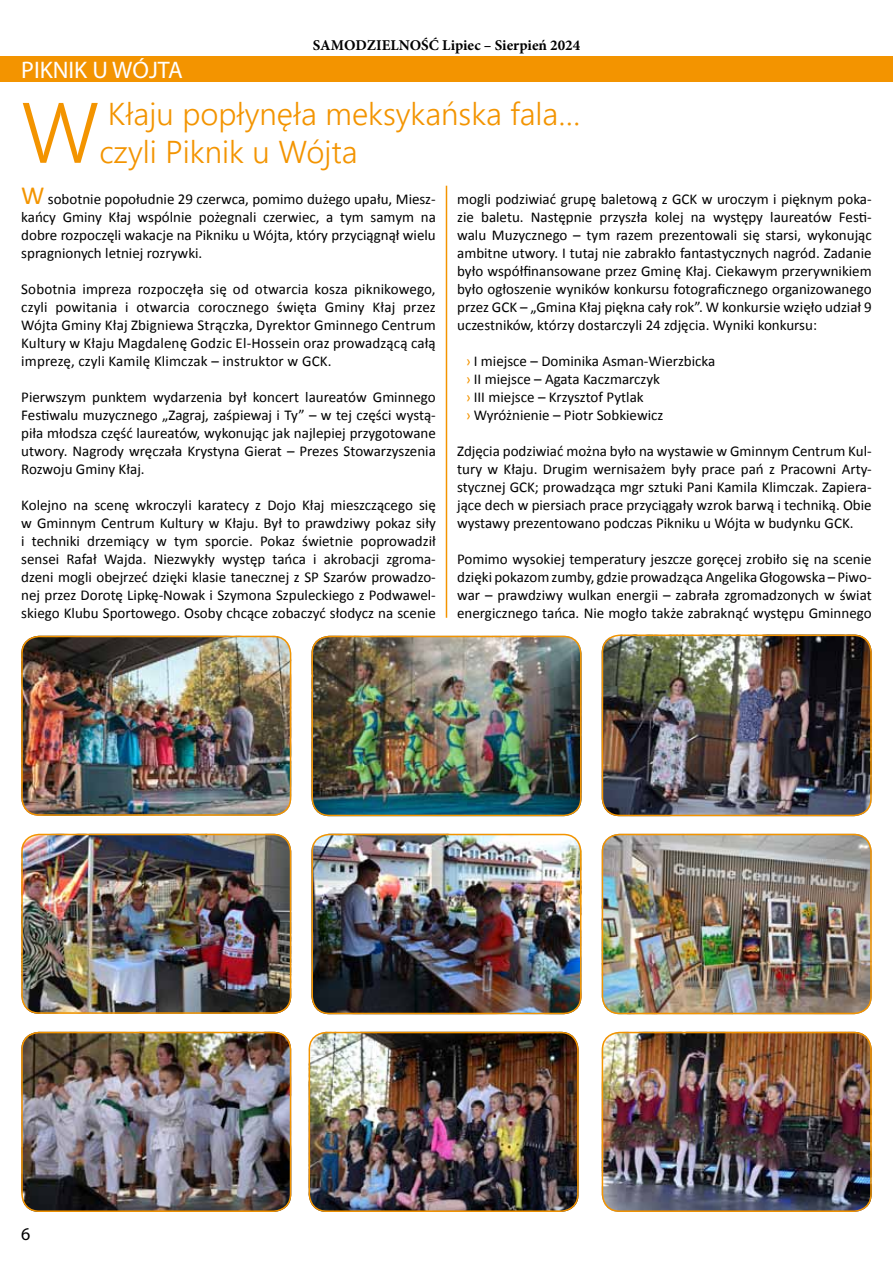
<style>
.page{position:relative;width:893px;height:1263px;background:#fff}
.page>*{position:absolute;margin:0;border:0;box-sizing:border-box;transform-origin:0 0}
.t1{font:300 85.5px "Segoe UI";color:#f39400}
.t2{font:300 31.5px/37.8px "Segoe UI";color:#f39400}
.t3{font:24px "Myriad Pro";color:#fff}
.t4{font:18px "Myriad Pro";color:#000}
.t5{font:15px/18px "Calibri";color:#000;text-align:justify}
.t6{font:700 15px "Minion Pro";color:#000}
.s1{font-size:26.25px;color:#f39400}
.s2{color:#f39400}
</style>
<div class="page">
<div style="left:0;top:56px;width:893px;height:26px;background:#f39400"></div>
<img style="left:21px;top:834px;width:270px;height:180px">
<div style="left:21px;top:834px;width:270px;height:180px;border:2px solid #f39400;border-radius:17px"></div>
<img style="left:309px;top:1032px;width:267px;height:180px">
<div style="left:309px;top:1032px;width:270px;height:180px;border:2px solid #f39400;border-radius:17px"></div>
<img style="left:602px;top:1032px;width:270px;height:180px">
<div style="left:602px;top:1032px;width:270px;height:180px;border:2px solid #f39400;border-radius:17px"></div>
<img style="left:314px;top:834px;width:267px;height:180px">
<div style="left:311px;top:834px;width:270px;height:180px;border:2px solid #f39400;border-radius:17px"></div>
<img style="left:602px;top:834px;width:270px;height:180px">
<div style="left:602px;top:834px;width:270px;height:180px;border:2px solid #f39400;border-radius:17px"></div>
<img style="left:21px;top:636px;width:270px;height:180px">
<div style="left:21px;top:636px;width:270px;height:180px;border:2px solid #f39400;border-radius:17px"></div>
<img style="left:21px;top:1032px;width:270px;height:180px">
<div style="left:21px;top:1032px;width:270px;height:180px;border:2px solid #f39400;border-radius:17px"></div>
<img style="left:314px;top:636px;width:267px;height:180px">
<div style="left:311px;top:636px;width:270px;height:180px;border:2px solid #f39400;border-radius:17px"></div>
<img style="left:602px;top:635px;width:270px;height:181px">
<div style="left:602px;top:635px;width:270px;height:181px;border:2px solid #f39400;border-radius:17px"></div>
<hr style="left:446px;top:186px;width:1px;height:432px;background:#f39400">
<p class="t6" style="left:313px;top:35px;width:269px">SAMODZIELNOŚĆ Lipiec – Sierpień 2024</p>
<h3 class="t3" style="left:21px;top:55px;width:163px">PIKNIK U WÓJTA</h3>
<h1 class="t1" style="left:21px;top:64px;width:80px">W</h1>
<h2 class="t2" style="left:99px;top:94px;width:483px">Kłaju popłynęła meksykańska fala… czyli Piknik u Wójta</h2>
<p class="t5" style="left:21px;top:190px;width:416px"><span class="s1">W</span> sobotnie popołudnie 29 czerwca, pomimo dużego upału, Miesz&shy;kańcy Gminy Kłaj wspólnie pożegnali czerwiec, a tym samym na dobre rozpoczęli wakacje na Pikniku u Wójta, który przyciągnął wielu spragnionych letniej rozrywki.</p>
<p class="t5" style="left:21px;top:280px;width:416px">Sobotnia impreza rozpoczęła się od otwarcia kosza piknikowego, czyli powitania i otwarcia corocznego święta Gminy Kłaj przez Wójta Gminy Kłaj Zbigniewa Strączka, Dyrektor Gminnego Centrum Kultury w Kłaju Magdalenę Godzic El-Hossein oraz prowadzącą całą imprezę, czyli Kamilę Klimczak – instruktor w GCK.</p>
<p class="t5" style="left:21px;top:388px;width:416px">Pierwszym punktem wydarzenia był koncert laureatów Gminnego Festiwalu muzycznego „Zagraj, zaśpiewaj i Ty” – w tej części wystą&shy;piła młodsza część laureatów, wykonując jak najlepiej przygotowane utwory. Nagrody wręczała Krystyna Gierat – Prezes Stowarzyszenia Rozwoju Gminy Kłaj.</p>
<p class="t5" style="left:21px;top:496px;width:416px">Kolejno na scenę wkroczyli karatecy z Dojo Kłaj mieszczącego się w Gminnym Centrum Kultury w Kłaju. Był to prawdziwy pokaz siły i techniki drzemiący w tym sporcie. Pokaz świetnie poprowadził sensei Rafał Wajda. Niezwykły występ tańca i akrobacji zgroma&shy;dzeni mogli obejrzeć dzięki klasie tanecznej z SP Szarów prowadzo&shy;nej przez Dorotę Lipkę-Nowak i Szymona Szpuleckiego z Podwawel&shy;skiego Klubu Sportowego. Osoby chcące zobaczyć słodycz na scenie</p>
<p class="t5" style="left:457px;top:190px;width:416px">mogli podziwiać grupę baletową z GCK w uroczym i pięknym poka&shy;zie baletu. Następnie przyszła kolej na występy laureatów Festi&shy;walu Muzycznego – tym razem prezentowali się starsi, wykonując ambitne utwory. I tutaj nie zabrakło fantastycznych nagród. Zadanie było współfinansowane przez Gminę Kłaj. Ciekawym przerywnikiem było ogłoszenie wyników konkursu fotograficznego organizowanego przez GCK – „Gmina Kłaj piękna cały rok”. W konkursie wzięło udział 9 uczestników, którzy dostarczyli 24 zdjęcia. Wyniki konkursu:</p>
<p class="t5" style="left:466px;top:352px;width:251px;text-align:left"><span class="s2">›</span> I miejsce – Dominika Asman-Wierzbicka <span class="s2">›</span> II miejsce – Agata Kaczmarczyk<br><span class="s2">›</span> III miejsce – Krzysztof Pytlak<br><span class="s2">›</span> Wyróżnienie – Piotr Sobkiewicz</p>
<p class="t5" style="left:457px;top:442px;width:416px">Zdjęcia podziwiać można było na wystawie w Gminnym Centrum Kul&shy;tury w Kłaju. Drugim wernisażem były prace pań z Pracowni Arty&shy;stycznej GCK; prowadząca mgr sztuki Pani Kamila Klimczak. Zapiera&shy;jące dech w piersiach prace przyciągały wzrok barwą i techniką. Obie wystawy prezentowano podczas Pikniku u Wójta w budynku GCK.</p>
<p class="t5" style="left:457px;top:550px;width:416px">Pomimo wysokiej temperatury jeszcze goręcej zrobiło się na scenie dzięki pokazom zumby, gdzie prowadząca Angelika Głogowska – Piwo&shy;war – prawdziwy wulkan energii – zabrała zgromadzonych w świat energicznego tańca. Nie mogło także zabraknąć występu Gminnego</p>
<p class="t4" style="left:21px;top:1223px;width:11px">6</p>
</div>
